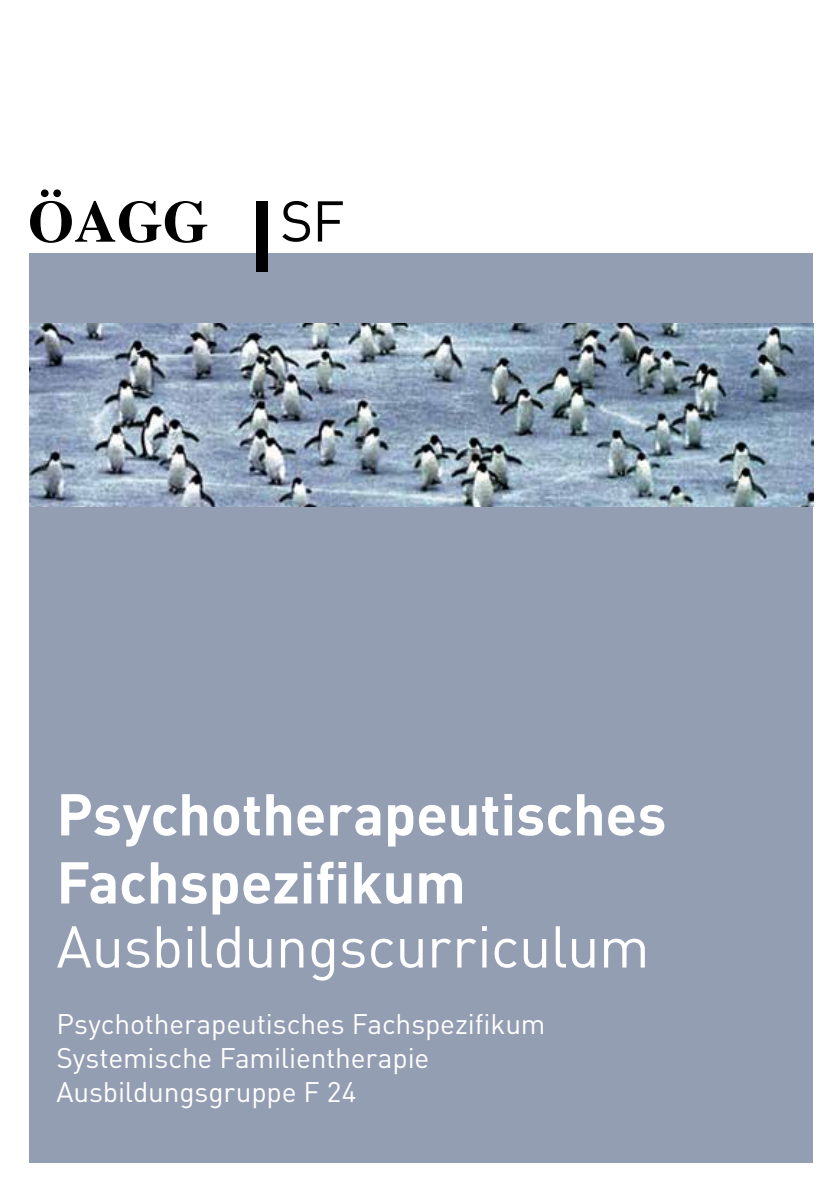
<style>
.page{position:relative;width:840px;height:1191px;background:#fff}
.page>*{position:absolute;margin:0;border:0;box-sizing:border-box;transform-origin:0 0}
.t1{font:700 58px/68px "DIN Pro";letter-spacing:-.005em;color:#fff}
.t2{font:58px "DIN Pro";letter-spacing:-.01em;color:#fff}
.t3{font:56.4px "DIN Pro";color:#000}
.t4{font:28px/34px "DIN Pro";letter-spacing:-.005em;color:#fff}
</style>
<div class="page">
<div style="left:30px;top:253px;width:782px;height:909px;background:#949eb2"></div>
<svg style="left:30px;top:189px;width:177px;height:54px"></svg>
<div style="left:256px;top:201px;width:11px;height:70px;background:#000"></div>
<img style="left:30px;top:323px;width:782px;height:184px">
<h2 class="t3" style="left:280px;top:183px;width:66px">SF</h2>
<h1 class="t1" style="left:56px;top:778px;width:611px">Psychotherapeutisches<br>Fachspezifikum</h1>
<h1 class="t2" style="left:56px;top:907px;width:594px">Ausbildungscurriculum</h1>
<p class="t4" style="left:56px;top:1005px;width:490px">Psychotherapeutisches Fachspezifikum<br>Systemische Familientherapie<br>Ausbildungsgruppe F 24</p>
</div>
